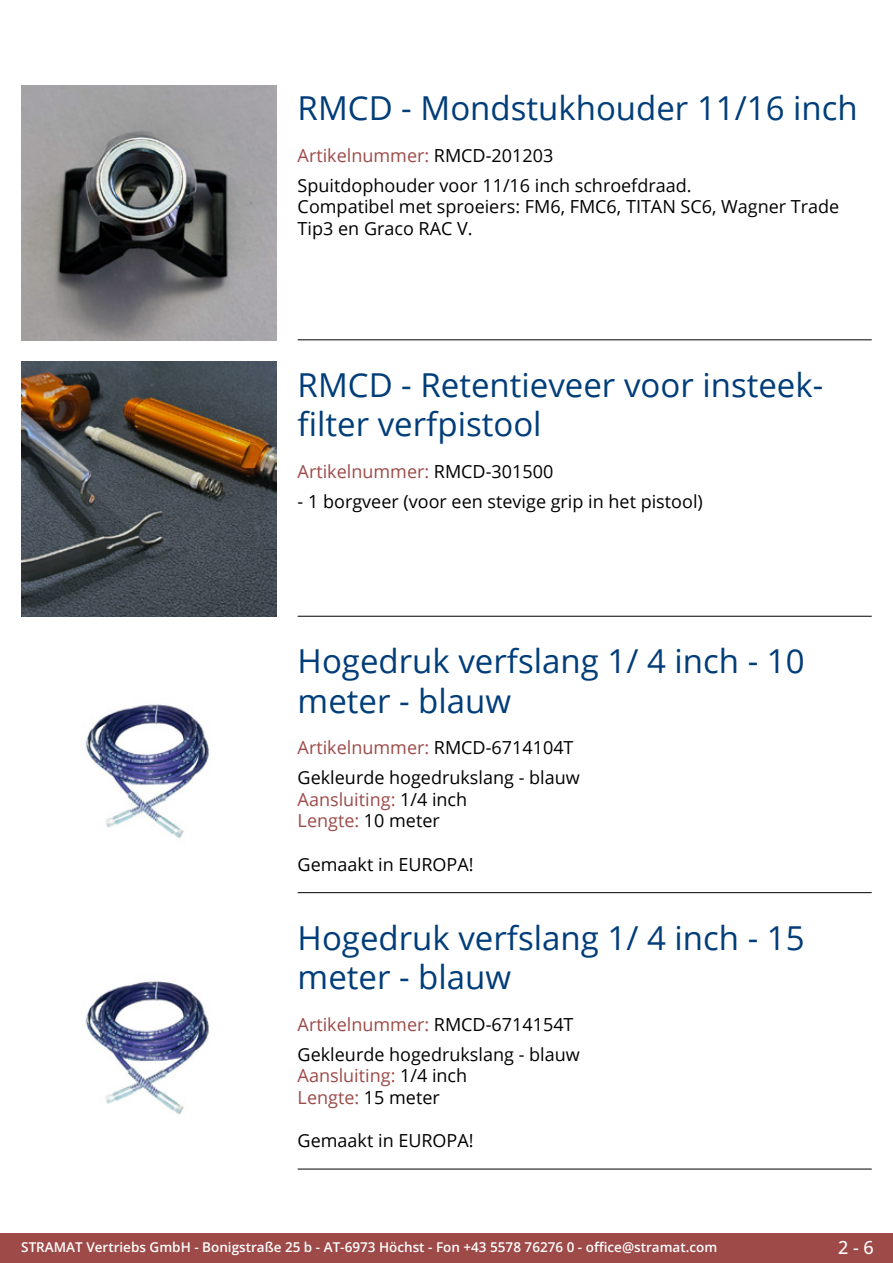
<style>
.page{position:relative;width:893px;height:1263px;background:#fff}
.page>*{position:absolute;margin:0;border:0;box-sizing:border-box;transform-origin:0 0}
.t1{font:33px/39.6px "Open Sans";color:#003d79}
.t2{font:18px/21.6px "Open Sans";color:#000}
.t3{font:18px "Open Sans";color:#9d4a48}
.t4{font:500 18px "Open Sans";color:#fff}
.t5{font:600 13.5px "Open Sans";color:#fff}
.s1{color:#000}
.s2{color:#9d4a48}
</style>
<div class="page">
<div style="left:0;top:1233px;width:893px;height:30px;background:#9d4a48"></div>
<hr style="left:298px;top:340px;width:574px;height:1px;background:#000">
<hr style="left:298px;top:616px;width:574px;height:1px;background:#000">
<hr style="left:298px;top:892px;width:574px;height:1px;background:#000">
<hr style="left:298px;top:1169px;width:574px;height:1px;background:#000">
<img style="left:21px;top:85px;width:255px;height:255px">
<img style="left:21px;top:361px;width:255px;height:256px">
<img style="left:85px;top:703px;width:124px;height:136px">
<img style="left:85px;top:980px;width:124px;height:135px">
<h1 class="t1" style="left:298px;top:88px;width:562px">RMCD - Mondstukhouder 11/16 inch</h1>
<p class="t3" style="left:298px;top:143px;width:257px">Artikelnummer: <span class="s1">RMCD-201203</span></p>
<p class="t2" style="left:298px;top:174px;width:543px">Spuitdophouder voor 11/16 inch schroefdraad.<br>Compatibel met sproeiers: FM6, FMC6, TITAN SC6, Wagner Trade<br>Tip3 en Graco RAC V.</p>
<h1 class="t1" style="left:298px;top:364px;width:525px">RMCD - Retentieveer voor insteek&shy;filter verfpistool</h1>
<p class="t3" style="left:298px;top:459px;width:257px">Artikelnummer: <span class="s1">RMCD-301500</span></p>
<p class="t2" style="left:298px;top:490px;width:407px">- 1 borgveer (voor een stevige grip in het pistool)</p>
<h1 class="t1" style="left:298px;top:640px;width:508px">Hogedruk verfslang 1/ 4 inch - 10 meter - blauw</h1>
<p class="t3" style="left:298px;top:735px;width:277px">Artikelnummer: <span class="s1">RMCD-6714104T</span></p>
<p class="t2" style="left:298px;top:766px;width:284px">Gekleurde hogedrukslang - blauw<br><span class="s2">Aansluiting:</span> 1/4 inch<br><span class="s2">Lengte:</span> 10 meter</p>
<p class="t2" style="left:298px;top:853px;width:178px">Gemaakt in EUROPA!</p>
<h1 class="t1" style="left:298px;top:917px;width:508px">Hogedruk verfslang 1/ 4 inch - 15 meter - blauw</h1>
<p class="t3" style="left:298px;top:1012px;width:277px">Artikelnummer: <span class="s1">RMCD-6714154T</span></p>
<p class="t2" style="left:298px;top:1043px;width:284px">Gekleurde hogedrukslang - blauw<br><span class="s2">Aansluiting:</span> 1/4 inch<br><span class="s2">Lengte:</span> 15 meter</p>
<p class="t2" style="left:298px;top:1129px;width:178px">Gemaakt in EUROPA!</p>
<p class="t5" style="left:21px;top:1238px;width:698px">STRAMAT Vertriebs GmbH - Bonigstraße 25 b - AT-6973 Höchst - Fon +43 5578 76276 0 - office@stramat.com</p>
<p class="t4" style="left:838px;top:1234px;width:37px">2 - 6</p>
</div>
